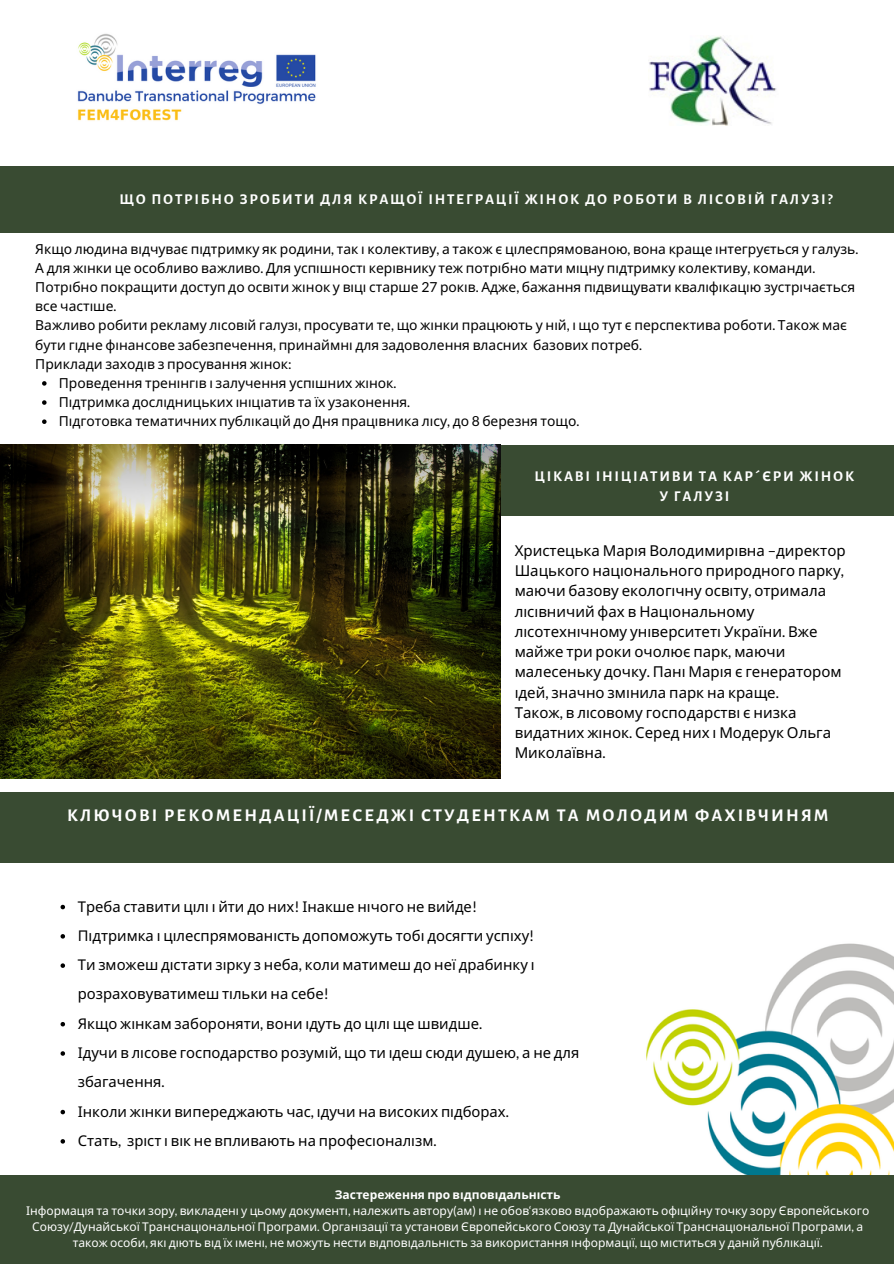
<style>
.page{position:relative;width:894px;height:1264px;background:#fff}
.page>*{position:absolute;margin:0;border:0;box-sizing:border-box;transform-origin:0 0}
.t1{font:700 18px "Alegreya Sans";letter-spacing:.115em;color:#fff}
.t2{font:15px/20.2px "Noto Sans";color:#000}
.t3{font:700 15px/20.2px "Alegreya Sans";letter-spacing:.115em;color:#fff;text-align:center}
.t4{font:14.85px/29.2px "Noto Sans";color:#000}
.t5{font:13.8px/19.2px "Noto Sans";color:#000}
.t6{font:12px/16px "Noto Sans";color:#fff;text-align:center}
.t7{font:700 12px "Noto Sans";color:#fff}
.s1{font-family:"Lato"}
</style>
<div class="page">
<img style="left:77px;top:33px;width:239px;height:88px">
<img style="left:646px;top:943px;width:247px;height:232px">
<div style="left:0;top:1175px;width:893px;height:88px;background:#394b32"></div>
<div style="left:0;top:791px;width:893px;height:71px;background:#394b32"></div>
<div style="left:357px;top:444px;width:536px;height:71px;background:#394b32"></div>
<div style="left:0;top:167px;width:893px;height:66px;background:#394b32"></div>
<img style="left:649px;top:36px;width:128px;height:89px">
<svg style="left:60px;top:904px;width:5px;height:5px"></svg>
<svg style="left:60px;top:934px;width:5px;height:4px"></svg>
<svg style="left:60px;top:963px;width:5px;height:4px"></svg>
<svg style="left:60px;top:1022px;width:5px;height:4px"></svg>
<svg style="left:60px;top:1051px;width:5px;height:4px"></svg>
<svg style="left:60px;top:1109px;width:5px;height:5px"></svg>
<svg style="left:60px;top:1139px;width:5px;height:4px"></svg>
<svg style="left:42px;top:381px;width:5px;height:4px"></svg>
<svg style="left:42px;top:400px;width:5px;height:5px"></svg>
<svg style="left:42px;top:419px;width:5px;height:5px"></svg>
<img style="left:0;top:444px;width:500px;height:334px">
<p class="t3" style="left:119px;top:189px;width:714px">ЩО ПОТРІБНО ЗРОБИТИ ДЛЯ КРАЩОЇ ІНТЕГРАЦІЇ ЖІНОК ДО РОБОТИ В ЛІСОВІЙ ГАЛУЗІ?</p>
<p class="t5" style="left:35px;top:239px;width:824px">Якщо людина відчуває підтримку як родини<span class="s1">,</span> так і колективу<span class="s1">,</span> а також є цілеспрямованою<span class="s1">,</span> вона краще і нтегрується у галузь<span class="s1">.<br></span>А для жі нки це особливо важливо<span class="s1">.</span> Для успі шності кері внику теж потрібно мати мі цну підтримку колективу<span class="s1">,</span> команди<span class="s1">.</span></p>
<p class="t5" style="left:35px;top:277px;width:821px">Потрі бно покращити доступ до освіти жі нок у ві ці старше <span class="s1">27</span> рокі в<span class="s1">.</span> Адже<span class="s1">,</span> бажання підвищувати кваліфі каці ю зустрі чається все часті ше<span class="s1">.</span></p>
<p class="t5" style="left:35px;top:315px;width:812px">Важливо робити рекламу лісові й галузі<span class="s1">,</span> просувати те<span class="s1">,</span> що жі нки працюють у ні й<span class="s1">,</span> і що тут є перспектива роботи<span class="s1">.</span> Також має бути гідне фі нансове забезпечення<span class="s1">,</span> принаймні для задоволення власних базових потреб<span class="s1">.</span></p>
<p class="t5" style="left:35px;top:354px;width:258px">Приклади заході в з просування жі нок<span class="s1">:</span></p>
<p class="t5" style="left:59px;top:373px;width:339px">Проведення трені нгі в і залучення успі шних жі нок<span class="s1">.</span></p>
<p class="t5" style="left:59px;top:392px;width:353px">Підтримка дослідницьких і ні ціатив та їх узаконення<span class="s1">.</span></p>
<p class="t5" style="left:59px;top:411px;width:522px">Підготовка тематичних публі каці й до Дня праці вника лісу<span class="s1">,</span> до <span class="s1">8</span> березня тощо<span class="s1">.</span></p>
<p class="t3" style="left:534px;top:466px;width:321px">ЦІКАВІ ІНІЦІАТИВИ ТА КАР´ЄРИ ЖІНОК<br>У ГАЛУЗІ</p>
<p class="t2" style="left:514px;top:540px;width:332px">Христецька Марія Володимирі вна <span class="s1">–</span>директор Шацького національного природного парку<span class="s1">, </span>маючи базову екологі чну освіту<span class="s1">,</span> отримала лісівничий фах в Національному<br>лі сотехні чному уні верситеті України<span class="s1">.</span> Вже майже три роки очолює парк<span class="s1">,</span> маючи малесеньку дочку<span class="s1">.</span> Пані Марія є генератором ідей<span class="s1">,</span> значно змі нила парк на краще<span class="s1">.</span></p>
<p class="t2" style="left:514px;top:702px;width:318px">Також<span class="s1">,</span> в лісовому господарстві є низка видатних жі нок<span class="s1">.</span> Серед них і Модерук Ольга<br>Миколаївна<span class="s1">.</span></p>
<p class="t1" style="left:67px;top:806px;width:763px">КЛЮЧОВІ РЕКОМЕНДАЦІЇ/МЕСЕДЖІ СТУДЕНТКАМ ТА МОЛОДИМ ФАХІВЧИНЯМ</p>
<p class="t4" style="left:78px;top:891px;width:400px">Треба ставити цілі і йти до них<span class="s1">!</span> Інакше нічого не вийде<span class="s1">!</span></p>
<p class="t4" style="left:78px;top:920px;width:458px">Підтримка і цілеспрямованість допоможуть тобі досягти успіху<span class="s1">!</span></p>
<p class="t4" style="left:78px;top:949px;width:455px">Ти зможеш дістати зі рку з неба<span class="s1">,</span> коли матимеш до неї драбинку і розраховуватимеш тільки на себе<span class="s1">!</span></p>
<p class="t4" style="left:78px;top:1008px;width:406px">Якщо жі нкам забороняти<span class="s1">,</span> вони ідуть до цілі ще швидше<span class="s1">.</span></p>
<p class="t4" style="left:78px;top:1037px;width:503px">Ідучи в лі сове господарство розумі й<span class="s1">,</span> що ти ідеш сюди душею<span class="s1">,</span> а не для збагачення<span class="s1">.</span></p>
<p class="t4" style="left:78px;top:1096px;width:432px">Інколи жі нки випереджають час<span class="s1">,</span> ідучи на високих підборах<span class="s1">.</span></p>
<p class="t4" style="left:78px;top:1125px;width:360px">Стать<span class="s1">,</span> зріст і ві к не впливають на професіоналізм<span class="s1">.</span></p>
<p class="t7" style="left:335px;top:1185px;width:227px">Застереження про відповідальність</p>
<p class="t6" style="left:26px;top:1201px;width:844px">Інформація та точки зору<span class="s1">,</span> викладені у цьому документі<span class="s1">,</span> належить автору<span class="s1">(</span>ам<span class="s1">)</span> і не обов<span class="s1">‘</span>язково відображають офі ці йну точку зору Європейського<br>Союзу<span class="s1">/</span>Дунайської Транснаціональної Програми<span class="s1">.</span> Організації та установи Європейського Союзу та Дунайської Транснаціональної Програми<span class="s1">,</span> а також особи<span class="s1">,</span> які ді ють від їх і мені<span class="s1">,</span> не можуть нести відповідальність за використання і нформації<span class="s1">,</span> що міститься у дані й публі кації<span class="s1">.</span></p>
</div>
